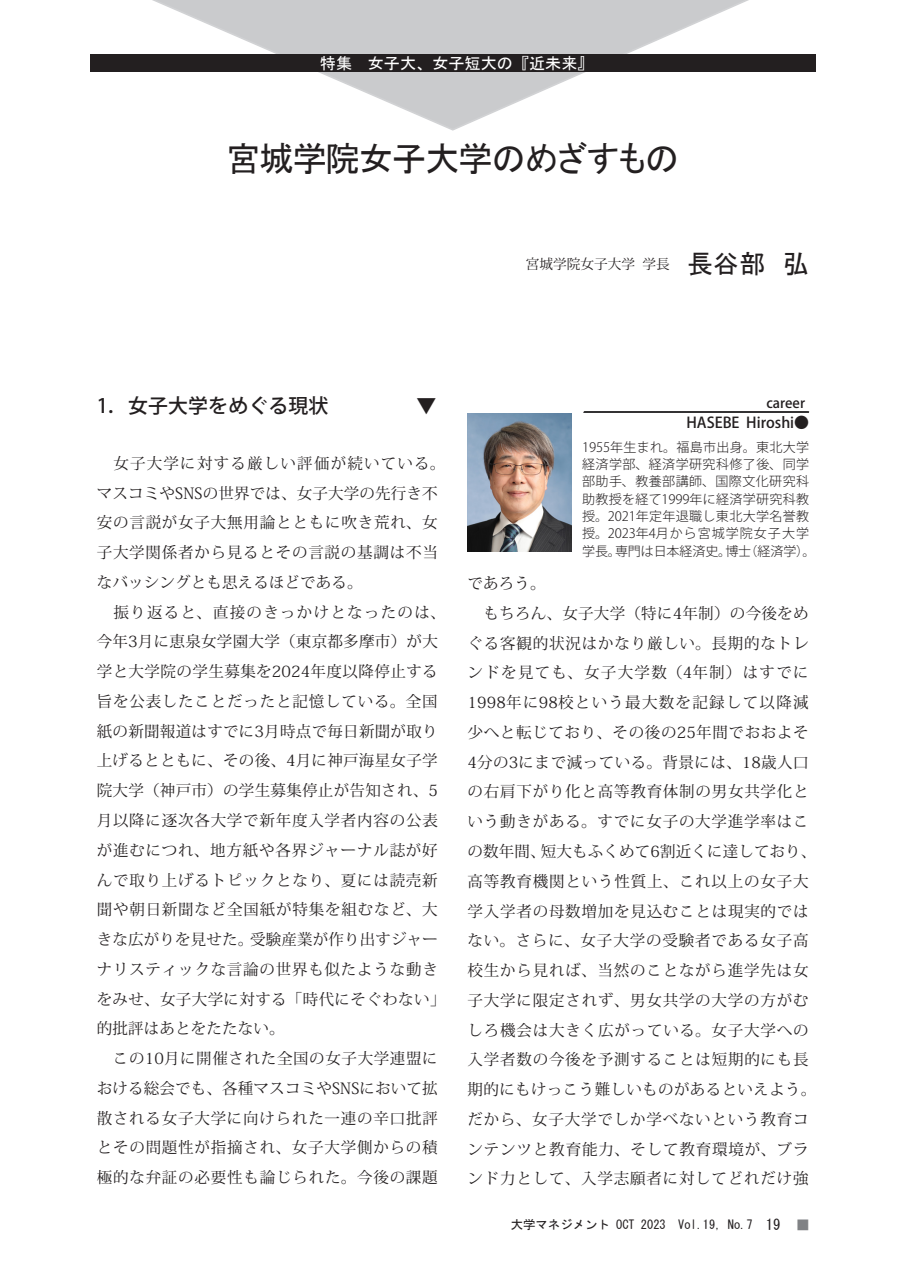
<style>
.page{position:relative;width:903px;height:1275px;background:#fff}
.page>*{position:absolute;margin:0;border:0;box-sizing:border-box;transform-origin:0 0}
.t1{font:34.65px "MS P Gothic";letter-spacing:-.025em;color:#231f20}
.t2{font:26.07px "MS P Gothic";color:#231f20}
._0本文{font:500 19.78px "Koz Go Pro";letter-spacing:.01em;color:#231f20}
.t3{font:16.1px "MS P Gothic";color:#fff}
._0本文-2{font:15.58px/29.8px "Koz Min Pro";letter-spacing:.05em;color:#231f20}
._0本文-3{font:15.58px/29.8px "Koz Min Pro";letter-spacing:.03em;color:#231f20}
._0本文-4{font:500 14.88px "Koz Go Pro";color:#231f20}
.t4{font:14.88px "MS Gothic";color:#231f20}
.t5{font:13.65px "Koz Min Pro";color:#231f20}
._0本文-5{font:500 13.65px "Koz Go Pro";color:#231f20}
._0本文-6{font:300 12.95px/17.3px "Koz Go Pro";letter-spacing:.025em;color:#231f20}
.t6{font:12.42px "MS Gothic";color:#231f20}
.s1{color:#808285}
</style>
<div class="page">
<svg style="left:119px;top:0;width:668px;height:131px"></svg>
<div style="left:90px;top:55px;width:725px;height:17px;background:#231f20"></div>
<svg style="left:583px;top:411px;width:226px;height:2px"></svg>
<img style="left:468px;top:413px;width:104px;height:139px">
<p class="t3" style="left:320px;top:55px;width:267px">特集 　女子大、女子短大の『近未来』</p>
<p class="t1" style="left:226px;top:142px;width:454px">宮城学院女子大学のめざすもの</p>
<p class="t2" style="left:670px;top:251px;width:140px">　長谷部　弘</p>
<p class="t5" style="left:526px;top:254px;width:146px">宮城学院女子大学 学長</p>
<p class="t2" style="left:714px;top:251px;width:96px">　 　　　　</p>
<p class="_0本文" style="left:97px;top:393px;width:341px">1．女子大学をめぐる現状 　 　　 ▼</p>
<p class="_0本文-2" style="left:97px;top:448px;width:350px">　女子大学に対する厳しい評価が続いている。マスコミやSNSの世界では、女子大学の先行き不安の言説が女子大無用論とともに吹き荒れ、女子大学関係者から見るとその言説の基調は不当なバッシングとも思えるほどである。</p>
<p class="_0本文-3" style="left:97px;top:596px;width:350px">　振り返ると、直接のきっかけとなったのは、今年3月に恵泉女学園大学（東京都多摩市）が大学と大学院の学生募集を2024年度以降停止する旨を公表したことだったと記憶している。全国紙の新聞報道はすでに3月時点で毎日新聞が取り上げるとともに、その後、4月に神戸海星女子学院大学（神戸市）の学生募集停止が告知され、5月以降に逐次各大学で新年度入学者内容の公表が進むにつれ、地方紙や各界ジャーナル誌が好んで取り上げるトピックとなり、夏には読売新聞や朝日新聞など全国紙が特集を組むなど、大きな広がりを見せた。受験産業が作り出すジャーナリスティックな言論の世界も似たような動きをみせ、女子大学に対する「時代にそぐわない」的批評はあとをたたない。</p>
<p class="_0本文-2" style="left:97px;top:1043px;width:343px;text-align:justify">　この10月に開催された全国の女子大学連盟における総会でも、各種マスコミやSNSにおいて拡散される女子大学に向けられた一連の辛口批評とその問題性が指摘され、女子大学側からの積極的な弁証の必要性も論じられた。今後の課題</p>
<p class="_0本文-5" style="left:753px;top:394px;width:54px">　career</p>
<p class="_0本文-4" style="left:686px;top:413px;width:124px">HASEBE Hiroshi●</p>
<p class="_0本文-6" style="left:582px;top:438px;width:235px">1955年生まれ。福島市出身。東北大学経済学部、経済学研究科修了後、同学部助手、教養部講師、国際文化研究科助教授を経て1999年に経済学研究科教授。2021年定年退職し東北大学名誉教授。2023年4月から宮城学院女子大学学長。専門は日本経済史。博士（経済学）。</p>
<p class="_0本文-2" style="left:468px;top:568px;width:80px">であろう。</p>
<p class="_0本文-2" style="left:468px;top:598px;width:350px">　もちろん、女子大学（特に4年制）の今後をめぐる客観的状況はかなり厳しい。長期的なトレンドを見ても、女子大学数（4年制）はすでに<br>1998年に98校という最大数を記録して以降減少へと転じており、その後の25年間でおおよそ<br>4分の3にまで減っている。背景には、18歳人口の右肩下がり化と高等教育体制の男女共学化という動きがある。すでに女子の大学進学率はこの数年間、短大もふくめて6割近くに達しており、高等教育機関という性質上、これ以上の女子大学入学者の母数増加を見込むことは現実的ではない。さらに、女子大学の受験者である女子高校生から見れば、当然のことながら進学先は女子大学に限定されず、男女共学の大学の方がむしろ機会は大きく広がっている。女子大学への入学者数の今後を予測することは短期的にも長期的にもけっこう難しいものがあるといえよう。だから、女子大学でしか学べないという教育コンテンツと教育能力、そして教育環境が、ブランド力として、入学志願者に対してどれだけ強</p>
<p class="t6" style="left:511px;top:1218px;width:243px">大学マネジメント OCT 2023　Vol.19, No.7</p>
<p class="t4" style="left:766px;top:1217px;width:46px">19　<span class="s1">■</span></p>
</div>
